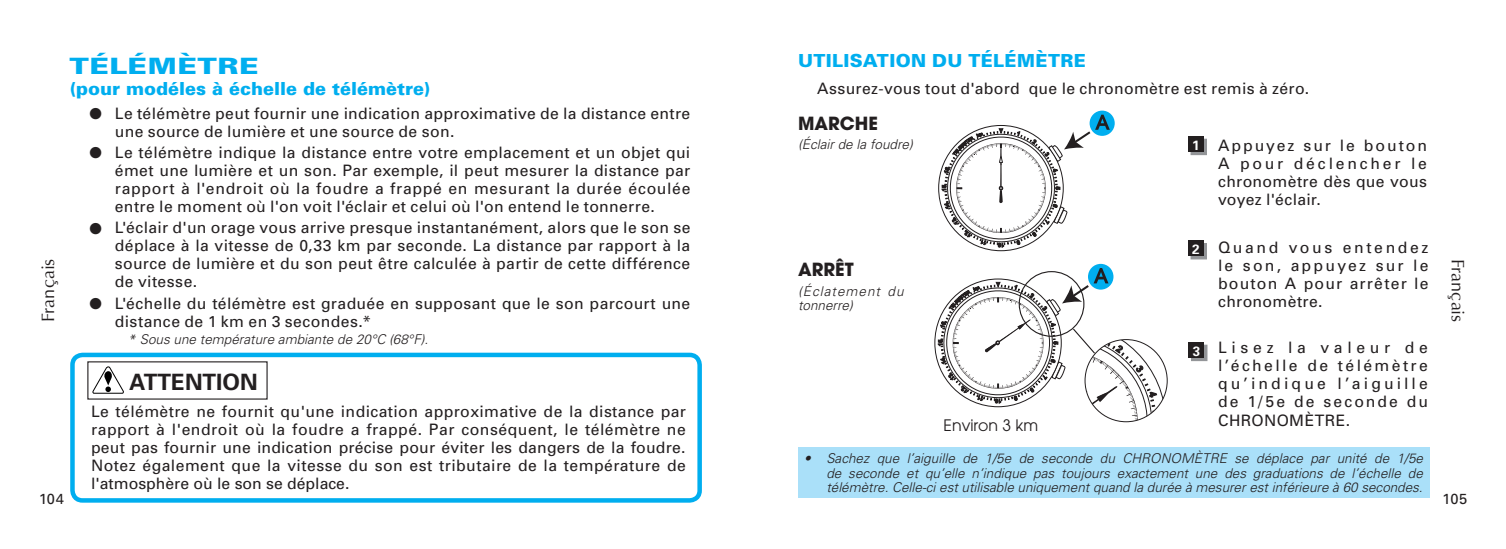
<style>
.page{position:relative;width:1506px;height:549px;background:#fff}
.page>*{position:absolute;margin:0;border:0;box-sizing:border-box;transform-origin:0 0}
.t1{font:900 22.5px "Univers";letter-spacing:.015em;color:#00aeef;scale:1.3 1}
.t2{font:700 22.5px "Univers";color:#231f20}
.t3{font:900 18px "Univers";color:#00aeef}
.t4{font:900 18px "Univers";letter-spacing:.02em;color:#00aeef}
.t5{font:18px "Optima";color:#231f20}
.t6{font:700 18px "Avant Garde";color:#231f20}
.t7{font:15.75px/18px "Univers";letter-spacing:.025em;color:#231f20;text-align:justify}
.t8{font:15.75px "Avant Garde";color:#231f20}
.t9{font:14.62px "Univers";letter-spacing:.025em;color:#231f20}
.t10{font:italic 300 13.5px/14.6px "Univers";color:#231f20;text-align:justify}
.t11{font:italic 300 13.5px/14.6px "Univers";letter-spacing:.07em;color:#231f20}
.t12{font:700 13.5px "Univers";color:#fff}
.s1{font-size:14.62px}
</style>
<div class="page">
<div style="left:70px;top:352px;width:632px;height:150px;border:4px solid #00aeef;border-radius:10px"></div>
<svg style="left:92px;top:366px;width:32px;height:27px"></svg>
<div style="left:1089px;top:111px;width:25px;height:25px;background:#00aeef;border-radius:50%"></div>
<svg style="left:938px;top:115px;width:171px;height:135px"></svg>
<div style="left:1087px;top:264px;width:26px;height:25px;background:#00aeef;border-radius:50%"></div>
<svg style="left:935px;top:268px;width:233px;height:155px"></svg>
<svg style="left:1190px;top:344px;width:17px;height:17px"></svg>
<div style="left:1188px;top:342px;width:15px;height:15px;background:#231f20"></div>
<svg style="left:1190px;top:243px;width:16px;height:16px"></svg>
<div style="left:1188px;top:240px;width:15px;height:16px;background:#231f20"></div>
<svg style="left:1190px;top:139px;width:16px;height:16px"></svg>
<div style="left:1188px;top:136px;width:15px;height:16px;background:#231f20"></div>
<div style="left:797px;top:447px;width:632px;height:50px;background:#aae0f9"></div>
<p class="t4" style="left:798px;top:49px;width:289px">UTILISATION DU TÉLÉMÈTRE</p>
<p class="t7" style="left:817px;top:80px;width:493px">Assurez-vous tout d'abord que le chronomètre est remis à zéro.</p>
<p class="t6" style="left:798px;top:111px;width:81px">MARCHE</p>
<p class="t10" style="left:798px;top:137px;width:116px">(Éclair de la foudre)</p>
<h1 class="t1" style="left:70px;top:52px;width:147px">TÉLÉMÈTRE</h1>
<p class="t7" style="left:115px;top:104px;width:577px;text-indent:-26px">● Le télémètre peut fournir une indication approximative de la distance entre une source de lumière et une source de son.</p>
<p class="t7" style="left:115px;top:143px;width:577px;text-indent:-26px">● Le télémètre indique la distance entre votre emplacement et un objet qui émet une lumière et un son. Par exemple, il peut mesurer la distance par rapport à l'endroit où la foudre a frappé en mesurant la durée écoulée entre le moment où l'on voit l'éclair et celui où l'on entend le tonnerre.</p>
<p class="t7" style="left:115px;top:219px;width:577px;text-indent:-26px">● L'éclair d'un orage vous arrive presque instantanément, alors que le son se déplace à la vitesse de 0,33 km par seconde. La distance par rapport à la source de lumière et du son peut être calculée à partir de cette différence de vitesse.</p>
<p class="t7" style="left:115px;top:294px;width:577px;text-indent:-26px">● L'échelle du télémètre est graduée en supposant que le son parcourt une distance de 1 km en 3 secondes.*</p>
<p class="t10" style="left:128px;top:332px;width:302px"><span class="s1">*</span> Sous une température ambiante de 20°C (68°F).</p>
<h1 class="t2" style="left:129px;top:368px;width:130px">ATTENTION</h1>
<p class="t7" style="left:91px;top:403px;width:596px">Le télémètre ne fournit qu'une indication approximative de la distance par rapport à l'endroit où la foudre a frappé. Par conséquent, le télémètre ne peut pas fournir une indication précise pour éviter les dangers de la foudre.<br>Notez également que la vitesse du son est tributaire de la température de l'atmosphère où le son se déplace.</p>
<p class="t3" style="left:70px;top:78px;width:361px">(pour modéles à échelle de télémètre)</p>
<p class="t7" style="left:1217px;top:136px;width:210px">Appuyez sur le bouton A pour déclencher le chronomètre dès que vous voyez l'éclair.</p>
<p class="t7" style="left:1217px;top:238px;width:212px">Quand vous entendez le son, appuyez sur le bouton A pour arrêter le chronomètre.</p>
<p class="t7" style="left:1217px;top:339px;width:211px">Lisez la valeur de l’échelle de télémètre qu’indique l’aiguille de 1/5e de seconde du CHRONOMÈTRE.</p>
<p class="t10" style="left:826px;top:450px;width:598px;text-indent:-22px">• Sachez que l’aiguille de 1/5e de seconde du CHRONOMÈTRE se déplace par unité de 1/5e de seconde et qu’elle n’indique pas toujours exactement une des graduations de l’échelle de télémètre. Celle-ci est utilisable uniquement quand la durée à mesurer est inférieure à 60 secondes.</p>
<p class="t12" style="left:1192px;top:137px;width:9px">1</p>
<p class="t12" style="left:1192px;top:241px;width:9px">2</p>
<p class="t6" style="left:798px;top:258px;width:57px">ARRÊT</p>
<p class="t11" style="left:798px;top:283px;width:107px">(Éclatement du tonnerre)</p>
<p class="t5" style="left:37px;top:322px;width:65px;rotate:-90deg">Français</p>
<p class="t5" style="left:1468px;top:258px;width:65px;rotate:90deg">Français</p>
<p class="t12" style="left:1192px;top:343px;width:9px">3</p>
<p class="t8" style="left:943px;top:415px;width:96px">Environ 3 km</p>
<p class="t9" style="left:39px;top:490px;width:27px">104</p>
<p class="t9" style="left:1441px;top:490px;width:27px">105</p>
</div>
